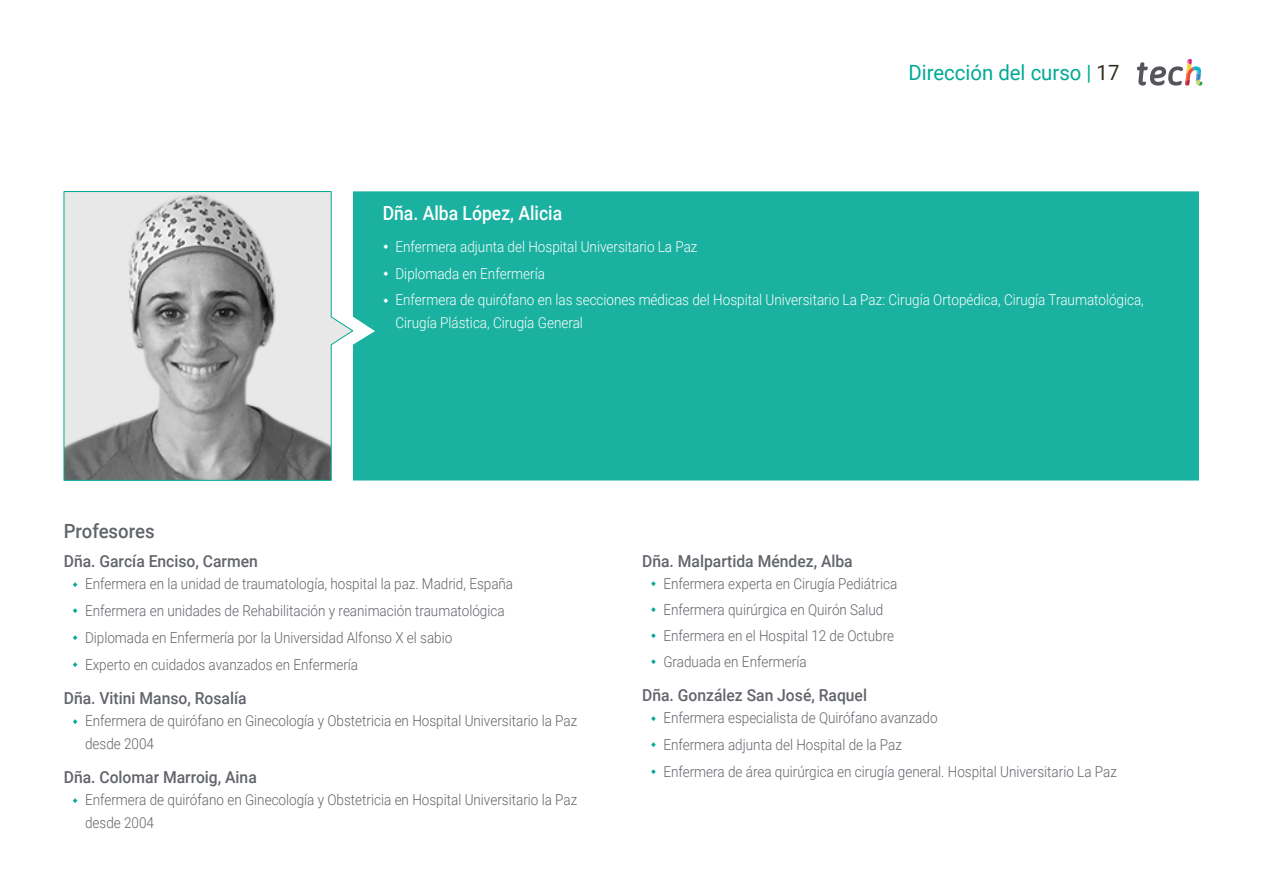
<style>
.page{position:relative;width:1263px;height:893px;background:#fff}
.page>*{position:absolute;margin:0;border:0;box-sizing:border-box;transform-origin:0 0}
.t1{font:21px "Roboto";color:#00a996}
.t2{font:500 19.5px "Roboto";color:#fff;scale:.9 1}
.t3{font:500 19.5px "Roboto";color:#61646a;scale:.95 1}
.t4{font:500 16.5px "Roboto";color:#61646a;scale:.95 1}
.t5{font:300 15px/26.7px "Roboto";color:#61646a;scale:.9 1}
.t6{font:300 15px/26.7px "Roboto";color:#fff;scale:.9 1}
.s1{color:#312e20}
</style>
<div class="page">
<svg style="left:1137px;top:59px;width:65px;height:27px"></svg>
<div style="left:353px;top:191px;width:846px;height:289px;background:#1ab1a0"></div>
<svg style="left:64px;top:191px;width:289px;height:290px;background:#bcbebe"></svg>
<svg style="left:384px;top:244px;width:4px;height:5px"></svg>
<svg style="left:384px;top:271px;width:4px;height:5px"></svg>
<svg style="left:384px;top:298px;width:4px;height:5px"></svg>
<h1 class="t1" style="left:908px;top:57px;width:213px">Dirección del curso | <span class="s1">17</span></h1>
<h2 class="t3" style="left:64px;top:517px;width:97px">Profesores</h2>
<h2 class="t2" style="left:383px;top:199px;width:201px">Dña. Alba López, Alicia</h2>
<p class="t6" style="left:395px;top:232px;width:833px">Enfermera adjunta del Hospital Universitario La Paz<br>Diplomada en Enfermería<br>Enfermera de quirófano en las secciones médicas del Hospital Universitario La Paz: Cirugía Ortopédica, Cirugía Traumatológica,</p>
<p class="t6" style="left:395px;top:308px;width:210px">Cirugía Plástica, Cirugía General</p>
<p class="t4" style="left:64px;top:550px;width:206px">Dña. García Enciso, Carmen</p>
<p class="t5" style="left:85px;top:570px;width:477px">Enfermera en la unidad de traumatología, hospital la paz. Madrid, España Enfermera en unidades de Rehabilitación y reanimación traumatológica Diplomada en Enfermería por la Universidad Alfonso X el sabio<br>Experto en cuidados avanzados en Enfermería</p>
<p class="t4" style="left:64px;top:686px;width:194px">Dña. Vitini Manso, Rosalía</p>
<p class="t5" style="left:85px;top:709px;width:548px;line-height:22.5px">Enfermera de quirófano en Ginecología y Obstetricia en Hospital Universitario la Paz desde 2004</p>
<p class="t4" style="left:64px;top:766px;width:205px">Dña. Colomar Marroig, Aina</p>
<p class="t5" style="left:85px;top:788px;width:548px;line-height:22.5px">Enfermera de quirófano en Ginecología y Obstetricia en Hospital Universitario la Paz desde 2004</p>
<p class="t4" style="left:642px;top:550px;width:223px">Dña. Malpartida Méndez, Alba</p>
<p class="t5" style="left:663px;top:570px;width:261px;line-height:26px">Enfermera experta en Cirugía Pediátrica Enfermera quirúrgica en Quirón Salud Enfermera en el Hospital 12 de Octubre Graduada en Enfermería</p>
<p class="t4" style="left:642px;top:683px;width:238px">Dña. González San José, Raquel</p>
<p class="t5" style="left:663px;top:704px;width:505px">Enfermera especialista de Quirófano avanzado<br>Enfermera adjunta del Hospital de la Paz<br>Enfermera de área quirúrgica en cirugía general. Hospital Universitario La Paz</p>
</div>
